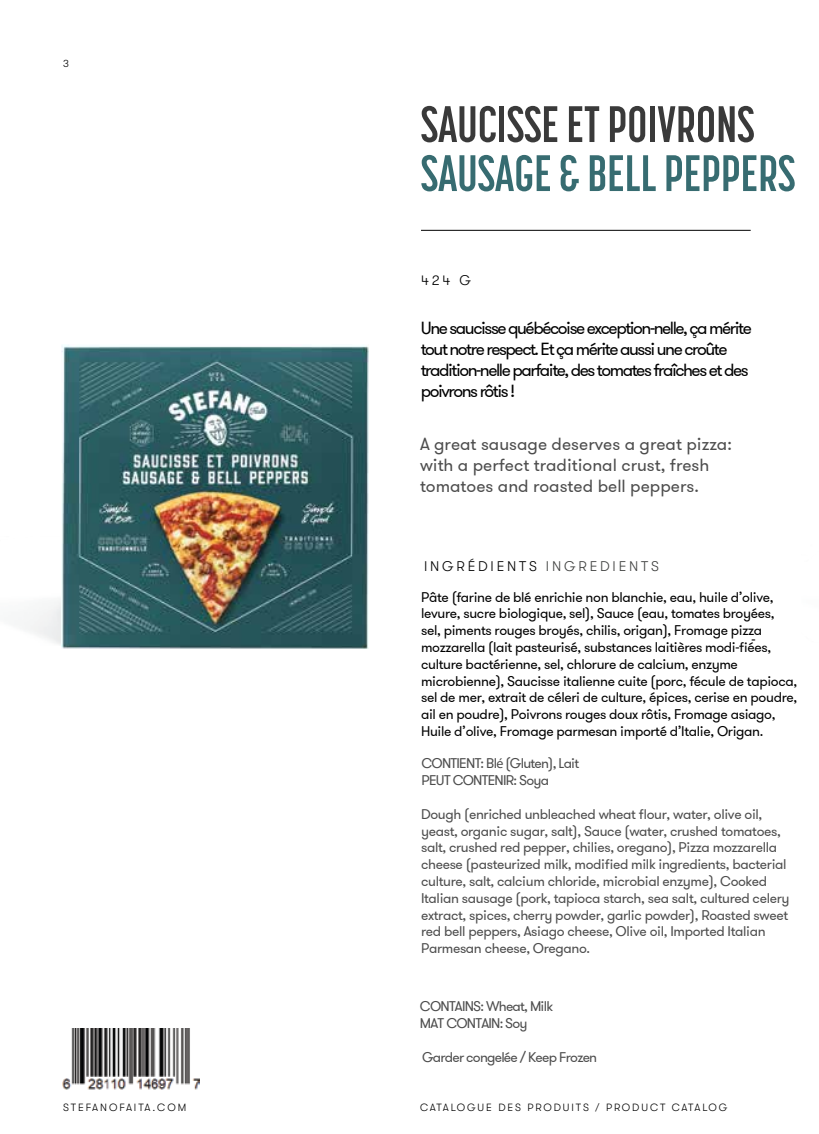
<style>
.page{position:relative;width:819px;height:1134px;background:#fff}
.page>*{position:absolute;margin:0;border:0;box-sizing:border-box;transform-origin:0 0}
.t1{font:700 50.75px "Korolev Compressed W04";color:#376c71}
.t2{font:700 50.75px "Korolev Compressed W04";color:#3a3a3a}
.t3{font:17.5px/21px "GT Walsheim";letter-spacing:-.085em;color:#000}
.t4{font:17.5px/21px "GT Walsheim";color:#4d4d4d}
.t5{font:14px/16.8px "GT Walsheim";letter-spacing:-.025em;color:#000}
.t6{font:14px/16.8px "GT Walsheim";letter-spacing:-.025em;color:#4d4d4d}
.t7{font:14px/16.8px "GT Walsheim";letter-spacing:-.055em;color:#4d4d4d}
.t8{font:300 14px "GT Walsheim";letter-spacing:.2em;color:#000}
.t9{font:300 10.5px "GT Walsheim";letter-spacing:.185em;color:#000}
.s1{color:#404140}
.s2{font-family:"Myriad Pro"}
</style>
<div class="page">
<hr style="left:421px;top:230px;width:330px;height:1px;background:#000">
<img style="left:61px;top:344px;width:307px;height:305px">
<img style="left:62px;top:1029px;width:138px;height:61px">
<p class="t9" style="left:63px;top:57px;width:7px">3</p>
<h1 class="t2" style="left:421px;top:96px;width:335px">SAUCISSE ET POIVRONS</h1>
<h1 class="t1" style="left:421px;top:145px;width:376px">SAUSAGE &amp; BELL PEPPERS</h1>
<p class="t8" style="left:421px;top:273px;width:51px">424 G</p>
<p class="t3" style="left:421px;top:317px;width:333px">Une saucisse québécoise exception-nelle, ça mérite tout notre respect. Et ça mérite aussi une croûte tradition-nelle parfaite, des tomates fraîches et des poivrons rôtis !</p>
<p class="t4" style="left:420px;top:433px;width:313px">A great sausage deserves a great pizza: with a perfect traditional crust, fresh tomatoes and roasted bell peppers.</p>
<p class="t8" style="left:424px;top:559px;width:237px">INGRÉDIENTS <span class="s1">INGREDIENTS</span></p>
<p class="t5" style="left:421px;top:588px;width:378px">Pâte (farine de blé enrichie non blanchie, eau, huile d’olive, levure, sucre biologique, sel), Sauce (eau, tomates broyées, sel, piments rouges broyés, chilis, origan), Fromage pizza mozzarella (lait pasteurisé, substances laitières modi-fiées, culture bactérienne, sel, chlorure de calcium, enzyme microbienne), Saucisse italienne cuite (porc, fécule de tapioca, sel de mer, extrait de céleri de culture, épices, cerise en poudre, ail en poudre), Poivrons rouges doux rôtis, Fromage asiago, Huile d’olive, Fromage parmesan importé d’Italie, Origan.</p>
<p class="t7" style="left:422px;top:755px;width:159px">CONTIENT: Bl<span class="s2">é</span> (Gluten), Lait<br>PEUT CONTENIR: Soya</p>
<p class="t5" style="left:752px;top:630px;width:6px">-</p>
<p class="t6" style="left:421px;top:805px;width:370px">Dough (enriched unbleached wheat flour, water, olive oil, yeast, organic sugar, salt), Sauce (water, crushed tomatoes, salt, crushed red pepper, chilies, oregano), Pizza mozzarella cheese (pasteurized milk, modified milk ingredients, bacterial culture, salt, calcium chloride, microbial enzyme), Cooked Italian sausage (pork, tapioca starch, sea salt, cultured celery extract, spices, cherry powder, garlic powder), Roasted sweet red bell peppers, Asiago cheese, Olive oil, Imported Italian Parmesan cheese, Oregano.</p>
<p class="t7" style="left:420px;top:998px;width:135px">CONTAINS: Wheat, Milk<br>MAT CONTAIN: Soy</p>
<p class="t7" style="left:422px;top:1048px;width:177px">Garder congelée / Keep Frozen</p>
<p class="t9" style="left:63px;top:1101px;width:125px">STEFANOFAITA.COM</p>
<p class="t9" style="left:420px;top:1101px;width:309px">CATALOGUE DES PRODUITS / PRODUCT CATALOG</p>
</div>
